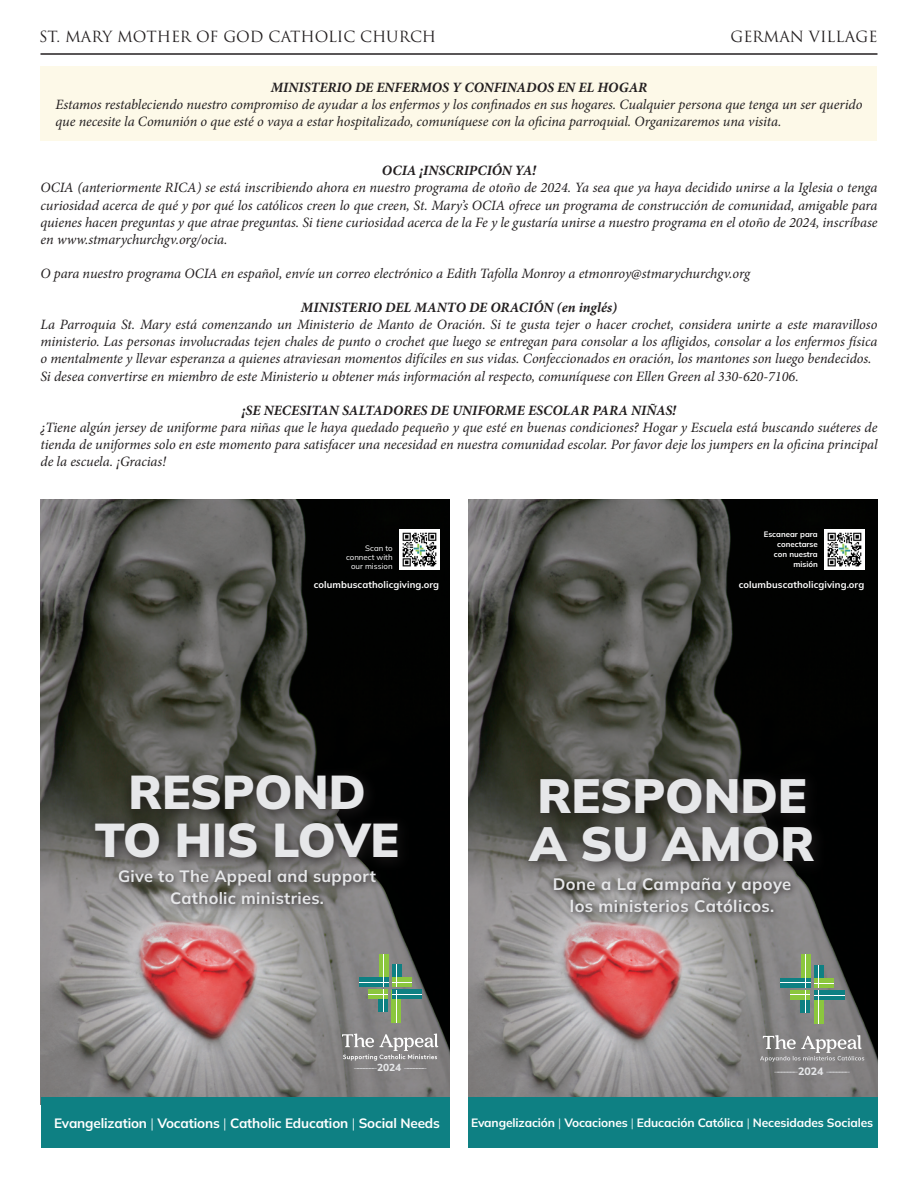
<style>
.page{position:relative;width:918px;height:1188px;background:#fff}
.page>*{position:absolute;margin:0;border:0;box-sizing:border-box;transform-origin:0 0}
.t1{font:900 48px/48px "Mulish";color:#e6e7e9}
.t2{font:900 47.4px/47.4px "Mulish";color:#e6e7e9;text-align:center}
.t3{font:700 16.65px/21.9px "Mulish";letter-spacing:.025em;color:#e6e7e9;text-align:center}
.t4{font:700 16.35px/21.6px "Mulish";letter-spacing:.02em;color:#e6e7e9;text-align:center}
.t5{font:15px "Trajan Pro 3";color:#231f20}
.t6{font:italic 14.25px/17.1px "Minion Pro";letter-spacing:-.005em;color:#231f20;text-align:justify}
.t7{font:italic 700 14.25px "Minion Pro";color:#231f20}
.t8{font:700 13.5px "Mulish";letter-spacing:-.01em;color:#fff}
.t9{font:700 12px "Mulish";letter-spacing:-.01em;color:#fff}
.t10{font:300 10.5px "Mulish";color:#e6e7e9}
.t11{font:300 10.2px "Mulish";color:#e6e7e9}
.t12{font:700 9.45px "Mulish";letter-spacing:.01em;color:#fff}
.t13{font:7.95px/8.6px "Mulish";color:#fff;text-align:right}
.t14{font:700 7.8px/9.9px "Mulish";color:#fff;text-align:right}
.s1{font-weight:800}
.s2{font-weight:300}
</style>
<div class="page">
<hr style="left:40px;top:53px;width:838px;height:2px;background:#231f20">
<div style="left:40px;top:67px;width:838px;height:74px;background:#fdf9e8"></div>
<img style="left:468px;top:500px;width:410px;height:597px">
<img style="left:825px;top:530px;width:39px;height:39px">
<div style="left:801px;top:954px;width:9px;height:34px;background:#8bc63e"></div>
<div style="left:780px;top:978px;width:30px;height:10px;background:#0e8083"></div>
<div style="left:814px;top:990px;width:10px;height:34px;background:#8bc63e"></div>
<div style="left:814px;top:990px;width:30px;height:10px;background:#0e8083"></div>
<hr style="left:805px;top:954px;width:1px;height:34px;background:#fff">
<hr style="left:780px;top:983px;width:30px;height:1px;background:#fff">
<hr style="left:818px;top:990px;width:1px;height:34px;background:#fff">
<hr style="left:814px;top:995px;width:30px;height:1px;background:#fff">
<svg style="left:791px;top:965px;width:43px;height:48px"></svg>
<svg style="left:760px;top:1035px;width:104px;height:27px;background:#9a9999"></svg>
<div style="left:519px;top:768px;width:310px;height:110px;background:#231f20;opacity:.93"></div>
<div style="left:548px;top:873px;width:251px;height:47px;background:#231f20;opacity:.9"></div>
<div style="left:468px;top:1097px;width:410px;height:51px;background:#0e8083"></div>
<img style="left:41px;top:500px;width:409px;height:597px">
<img style="left:400px;top:530px;width:39px;height:39px">
<div style="left:41px;top:1097px;width:409px;height:51px;background:#0e8083"></div>
<svg style="left:342px;top:1033px;width:96px;height:28px;background:#9c9b9b"></svg>
<div style="left:379px;top:954px;width:9px;height:33px;background:#8bc63e"></div>
<div style="left:392px;top:990px;width:9px;height:32px;background:#8bc63e"></div>
<hr style="left:383px;top:954px;width:1px;height:33px;background:#fff">
<hr style="left:396px;top:990px;width:1px;height:32px;background:#fff">
<svg style="left:359px;top:965px;width:62px;height:47px;background:#6c947a"></svg>
<div style="left:85px;top:765px;width:328px;height:108px;background:#231f20;opacity:.93"></div>
<div style="left:114px;top:866px;width:269px;height:45px;background:#231f20;opacity:.9"></div>
<p class="t5" style="left:39px;top:26px;width:399px">ST. MARY MOTHER OF GOD CATHOLIC CHURCH</p>
<p class="t5" style="left:731px;top:26px;width:148px">GERMAN VILLAGE</p>
<p class="t7" style="left:271px;top:77px;width:378px">MINISTERIO DE ENFERMOS Y CONFINADOS EN EL HOGAR</p>
<p class="t6" style="left:56px;top:96px;width:808px">Estamos restableciendo nuestro compromiso de ayudar a los enfermos y los confinados en sus hogares. Cualquier persona que tenga un ser querido que necesite la Comunión o que esté o vaya a estar hospitalizado, comuníquese con la oficina parroquial. Organizaremos una visita.</p>
<p class="t7" style="left:382px;top:161px;width:156px">OCIA ¡INSCRIPCIÓN YA!</p>
<p class="t6" style="left:40px;top:179px;width:839px">OCIA (anteriormente RICA) se está inscribiendo ahora en nuestro programa de otoño de 2024. Ya sea que ya haya decidido unirse a la Iglesia o tenga curiosidad acerca de qué y por qué los católicos creen lo que creen, St. Mary’s OCIA ofrece un programa de construcción de comunidad, amigable para quienes hacen preguntas y que atrae preguntas. Si tiene curiosidad acerca de la Fe y le gustaría unirse a nuestro programa en el otoño de 2024, inscríbase en www.stmarychurchgv.org/ocia.</p>
<p class="t6" style="left:40px;top:265px;width:711px">O para nuestro programa OCIA en español, envíe un correo electrónico a Edith Tafolla Monroy a etmonroy@stmarychurchgv.org</p>
<p class="t7" style="left:301px;top:297px;width:318px">MINISTERIO DEL MANTO DE ORACIÓN (en inglés)</p>
<p class="t6" style="left:40px;top:316px;width:838px">La Parroquia St. Mary está comenzando un Ministerio de Manto de Oración. Si te gusta tejer o hacer crochet, considera unirte a este maravilloso ministerio. Las personas involucradas tejen chales de punto o crochet que luego se entregan para consolar a los afligidos, consolar a los enfermos física o mentalmente y llevar esperanza a quienes atraviesan momentos difíciles en sus vidas. Confeccionados en oración, los mantones son luego bendecidos.</p>
<p class="t6" style="left:40px;top:367px;width:760px">Si desea convertirse en miembro de este Ministerio u obtener más información al respecto, comuníquese con Ellen Green al 330-620-7106.</p>
<p class="t7" style="left:242px;top:400px;width:436px">¡SE NECESITAN SALTADORES DE UNIFORME ESCOLAR PARA NIÑAS!</p>
<p class="t6" style="left:40px;top:419px;width:839px">¿Tiene algún jersey de uniforme para niñas que le haya quedado pequeño y que esté en buenas condiciones? Hogar y Escuela está buscando suéteres de tienda de uniformes solo en este momento para satisfacer una necesidad en nuestra comunidad escolar. Por favor deje los jumpers en la oficina principal de la escuela. ¡Gracias!</p>
<p class="t13" style="left:346px;top:544px;width:48px">Scan to connect with our mission</p>
<p class="t12" style="left:314px;top:578px;width:127px">columbuscatholicgiving.org</p>
<p class="t14" style="left:764px;top:529px;width:56px">Escanear para conectarse con nuestra misión</p>
<p class="t12" style="left:739px;top:578px;width:127px">columbuscatholicgiving.org</p>
<p class="t2" style="left:95px;top:768px;width:306px">RESPOND<br>TO HIS LOVE</p>
<p class="t4" style="left:118px;top:865px;width:259px">Give to The Appeal and support<br>Catholic ministries.</p>
<p class="t1" style="left:530px;top:771px;width:287px">RESPONDE<br>A SU AMOR</p>
<p class="t3" style="left:553px;top:873px;width:240px">Done a La Campaña y apoye los ministerios Católicos.</p>
<p class="t11" style="left:354px;top:1061px;width:74px">–––––––<span class="s1">2 0 2 4</span> –––––––</p>
<p class="t8" style="left:54px;top:1114px;width:387px">Evangelization <span class="s2">|</span> Vocations <span class="s2">|</span> Catholic Education <span class="s2">|</span> Social Needs</p>
<p class="t10" style="left:774px;top:1065px;width:77px">–––––––<span class="s1">2 0 2 4</span> –––––––</p>
<p class="t9" style="left:471px;top:1114px;width:404px">Evangelización <span class="s2">|</span> Vocaciones <span class="s2">|</span> Educación Católica <span class="s2">|</span> Necesidades Sociales</p>
</div>
